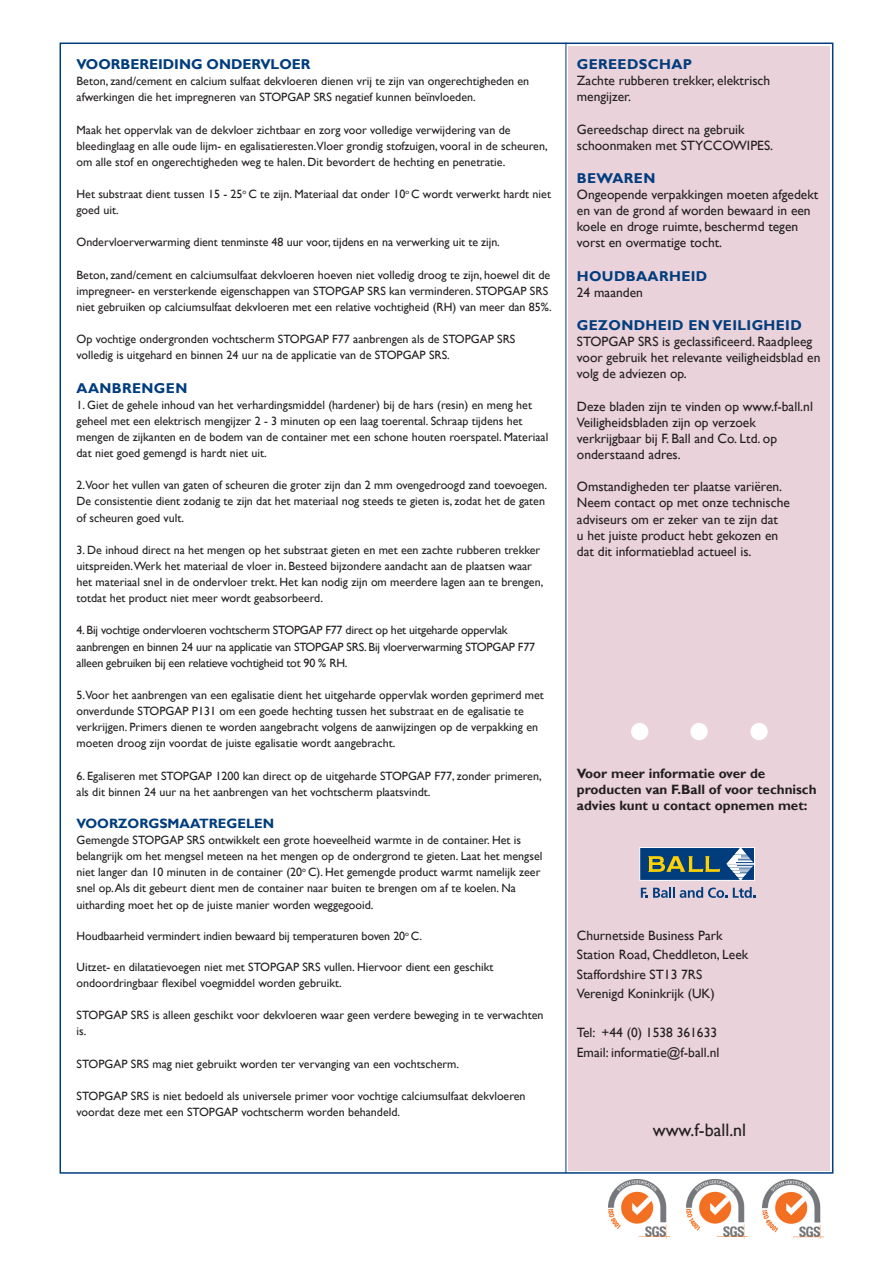
<style>
.page{position:relative;width:893px;height:1263px;background:#fff}
.page>*{position:absolute;margin:0;border:0;box-sizing:border-box;transform-origin:0 0}
.t1{font:18px "Gill Sans";color:#231f20}
.t2{font:700 14.25px "Gill Sans";letter-spacing:.025em;color:#013d7d}
.t3{font:700 14.25px "Gill Sans";color:#013d7d}
.t4{font:13.5px/16.2px "Gill Sans";color:#231f20}
.t5{font:700 13.5px/16.2px "Gill Sans";color:#231f20}
.t6{font:700 13.5px "Gill Sans";color:#013d7d}
.t7{font:12px/16.2px "Gill Sans";color:#231f20}
.t8{font:12px/16.2px "Gill Sans";letter-spacing:-.02em;color:#231f20}
</style>
<div class="page">
<div style="left:569px;top:46px;width:261px;height:1124px;background:#e9d2da"></div>
<hr style="left:566px;top:43px;width:1px;height:1130px;background:#013d7d">
<div style="left:690px;top:723px;width:18px;height:17px;background:#fff;border-radius:50%"></div>
<div style="left:631px;top:723px;width:17px;height:17px;background:#fff;border-radius:50%"></div>
<div style="left:750px;top:723px;width:18px;height:17px;background:#fff;border-radius:50%"></div>
<svg style="left:641px;top:887px;width:86px;height:11px"></svg>
<svg style="left:733px;top:887px;width:22px;height:11px"></svg>
<div style="left:639px;top:847px;width:116px;height:34px;background:#013d7d;border:1px solid #fff"></div>
<svg style="left:648px;top:856px;width:72px;height:16px"></svg>
<svg style="left:726px;top:847px;width:29px;height:33px"></svg>
<img style="left:686px;top:1179px;width:61px;height:60px">
<img style="left:763px;top:1179px;width:61px;height:60px">
<img style="left:609px;top:1179px;width:61px;height:60px">
<p class="t3" style="left:77px;top:56px;width:236px">VOORBEREIDING ONDERVLOER</p>
<p class="t7" style="left:77px;top:73px;width:454px">Beton, zand/cement en calcium sulfaat dekvloeren dienen vrij te zijn van ongerechtigheden en afwerkingen die het impregneren van STOPGAP SRS negatief kunnen beïnvloeden.</p>
<p class="t7" style="left:77px;top:122px;width:473px">Maak het oppervlak van de dekvloer zichtbaar en zorg voor volledige verwijdering van de bleedinglaag en alle oude lijm- en egalisatieresten.Vloer grondig stofzuigen, vooral in de scheuren, om alle stof en ongerechtigheden weg te halen. Dit bevordert de hechting en penetratie.</p>
<p class="t7" style="left:77px;top:186px;width:476px">Het substraat dient tussen 15 - 25<sup>o</sup> C te zijn. Materiaal dat onder 10<sup>o</sup> C wordt verwerkt hardt niet goed uit.</p>
<p class="t7" style="left:77px;top:234px;width:425px">Ondervloerverwarming dient tenminste 48 uur voor, tijdens en na verwerking uit te zijn.</p>
<p class="t7" style="left:77px;top:267px;width:477px">Beton, zand/cement en calciumsulfaat dekvloeren hoeven niet volledig droog te zijn, hoewel dit de impregneer- en versterkende eigenschappen van STOPGAP SRS kan verminderen. STOPGAP SRS niet gebruiken op calciumsulfaat dekvloeren met een relative vochtigheid (RH) van meer dan 85%.</p>
<p class="t7" style="left:77px;top:331px;width:440px">Op vochtige ondergronden vochtscherm STOPGAP F77 aanbrengen als de STOPGAP SRS volledig is uitgehard en binnen 24 uur na de applicatie van de STOPGAP SRS.</p>
<p class="t2" style="left:77px;top:379px;width:112px">AANBRENGEN</p>
<p class="t7" style="left:77px;top:397px;width:473px">1. Giet de gehele inhoud van het verhardingsmiddel (hardener) bij de hars (resin) en meng het geheel met een elektrisch mengijzer 2 - 3 minuten op een laag toerental. Schraap tijdens het mengen de zijkanten en de bodem van de container met een schone houten roerspatel. Materiaal dat niet goed gemengd is hardt niet uit.</p>
<p class="t7" style="left:77px;top:477px;width:472px">2.Voor het vullen van gaten of scheuren die groter zijn dan 2 mm ovengedroogd zand toevoegen.<br>De consistentie dient zodanig te zijn dat het materiaal nog steeds te gieten is, zodat het de gaten of scheuren goed vult.</p>
<p class="t7" style="left:77px;top:542px;width:468px">3. De inhoud direct na het mengen op het substraat gieten en met een zachte rubberen trekker uitspreiden.Werk het materiaal de vloer in. Besteed bijzondere aandacht aan de plaatsen waar het materiaal snel in de ondervloer trekt. Het kan nodig zijn om meerdere lagen aan te brengen, totdat het product niet meer wordt geabsorbeerd.</p>
<p class="t8" style="left:77px;top:622px;width:460px">4. Bij vochtige ondervloeren vochtscherm STOPGAP F77 direct op het uitgeharde oppervlak aanbrengen en binnen 24 uur na applicatie van STOPGAP SRS. Bij vloerverwarming STOPGAP F77 alleen gebruiken bij een relatieve vochtigheid tot 90 % RH.</p>
<p class="t7" style="left:77px;top:687px;width:469px">5.Voor het aanbrengen van een egalisatie dient het uitgeharde oppervlak worden geprimerd met onverdunde STOPGAP P131 om een goede hechting tussen het substraat en de egalisatie te verkrijgen. Primers dienen te worden aangebracht volgens de aanwijzingen op de verpakking en moeten droog zijn voordat de juiste egalisatie wordt aangebracht.</p>
<p class="t7" style="left:77px;top:768px;width:467px">6. Egaliseren met STOPGAP 1200 kan direct op de uitgeharde STOPGAP F77, zonder primeren, als dit binnen 24 uur na het aanbrengen van het vochtscherm plaatsvindt.</p>
<p class="t6" style="left:77px;top:815px;width:199px">VOORZORGSMAATREGELEN</p>
<p class="t7" style="left:77px;top:832px;width:467px">Gemengde STOPGAP SRS ontwikkelt een grote hoeveelheid warmte in de container. Het is belangrijk om het mengsel meteen na het mengen op de ondergrond te gieten. Laat het mengsel niet langer dan 10 minuten in de container (20<sup>o</sup> C). Het gemengde product warmt namelijk zeer snel op. Als dit gebeurt dient men de container naar buiten te brengen om af te koelen. Na uitharding moet het op de juiste manier worden weggegooid.</p>
<p class="t7" style="left:77px;top:928px;width:347px">Houdbaarheid vermindert indien bewaard bij temperaturen boven 20<sup>o</sup> C.</p>
<p class="t7" style="left:77px;top:959px;width:418px">Uitzet- en dilatatievoegen niet met STOPGAP SRS vullen. Hiervoor dient een geschikt ondoordringbaar flexibel voegmiddel worden gebruikt.</p>
<p class="t7" style="left:77px;top:1007px;width:468px">STOPGAP SRS is alleen geschikt voor dekvloeren waar geen verdere beweging in te verwachten is.</p>
<p class="t7" style="left:77px;top:1056px;width:384px">STOPGAP SRS mag niet gebruikt worden ter vervanging van een vochtscherm.</p>
<p class="t7" style="left:77px;top:1088px;width:451px">STOPGAP SRS is niet bedoeld als universele primer voor vochtige calciumsulfaat dekvloeren</p>
<p class="t7" style="left:77px;top:1104px;width:325px">voordat deze met een STOPGAP vochtscherm worden behandeld.</p>
<p class="t2" style="left:577px;top:56px;width:117px">GEREEDSCHAP</p>
<p class="t4" style="left:577px;top:73px;width:195px">Zachte rubberen trekker, elektrisch mengijzer.</p>
<p class="t4" style="left:577px;top:121px;width:198px">Gereedschap direct na gebruik schoonmaken met STYCCOWIPES.</p>
<p class="t2" style="left:577px;top:169px;width:80px">BEWAREN</p>
<p class="t4" style="left:577px;top:187px;width:243px">Ongeopende verpakkingen moeten afgedekt en van de grond af worden bewaard in een koele en droge ruimte, beschermd tegen vorst en overmatige tocht.</p>
<p class="t2" style="left:577px;top:267px;width:132px">HOUDBAARHEID</p>
<p class="t4" style="left:577px;top:284px;width:68px">24 maanden</p>
<p class="t2" style="left:577px;top:317px;width:226px">GEZONDHEID EN VEILIGHEID</p>
<p class="t4" style="left:577px;top:334px;width:245px">STOPGAP SRS is geclassificeerd. Raadpleeg voor gebruik het relevante veiligheidsblad en volg de adviezen op.</p>
<p class="t4" style="left:577px;top:398px;width:238px">Deze bladen zijn te vinden op www.f-ball.nl</p>
<p class="t4" style="left:577px;top:414px;width:202px">Veiligheidsbladen zijn op verzoek verkrijgbaar bij F. Ball and Co. Ltd. op onderstaand adres.</p>
<p class="t4" style="left:577px;top:479px;width:214px">Omstandigheden ter plaatse variëren.<br>Neem contact op met onze technische adviseurs om er zeker van te zijn dat<br>u het juiste product hebt gekozen en dat dit informatieblad actueel is.</p>
<p class="t5" style="left:577px;top:766px;width:241px">Voor meer informatie over de producten van F.Ball of voor technisch advies kunt u contact opnemen met:</p>
<p class="t4" style="left:577px;top:927px;width:147px">Churnetside Business Park</p>
<p class="t4" style="left:577px;top:947px;width:173px">Station Road, Cheddleton, Leek</p>
<p class="t4" style="left:577px;top:966px;width:127px">Staffordshire ST13 7RS</p>
<p class="t4" style="left:577px;top:986px;width:139px">Verenigd Koninkrijk (UK)</p>
<p class="t4" style="left:577px;top:1025px;width:142px">Tel: +44 (0) 1538 361633</p>
<p class="t4" style="left:577px;top:1044px;width:144px">Email: informatie@f-ball.nl</p>
<p class="t1" style="left:653px;top:1119px;width:95px">www.f-ball.nl</p>
</div>
